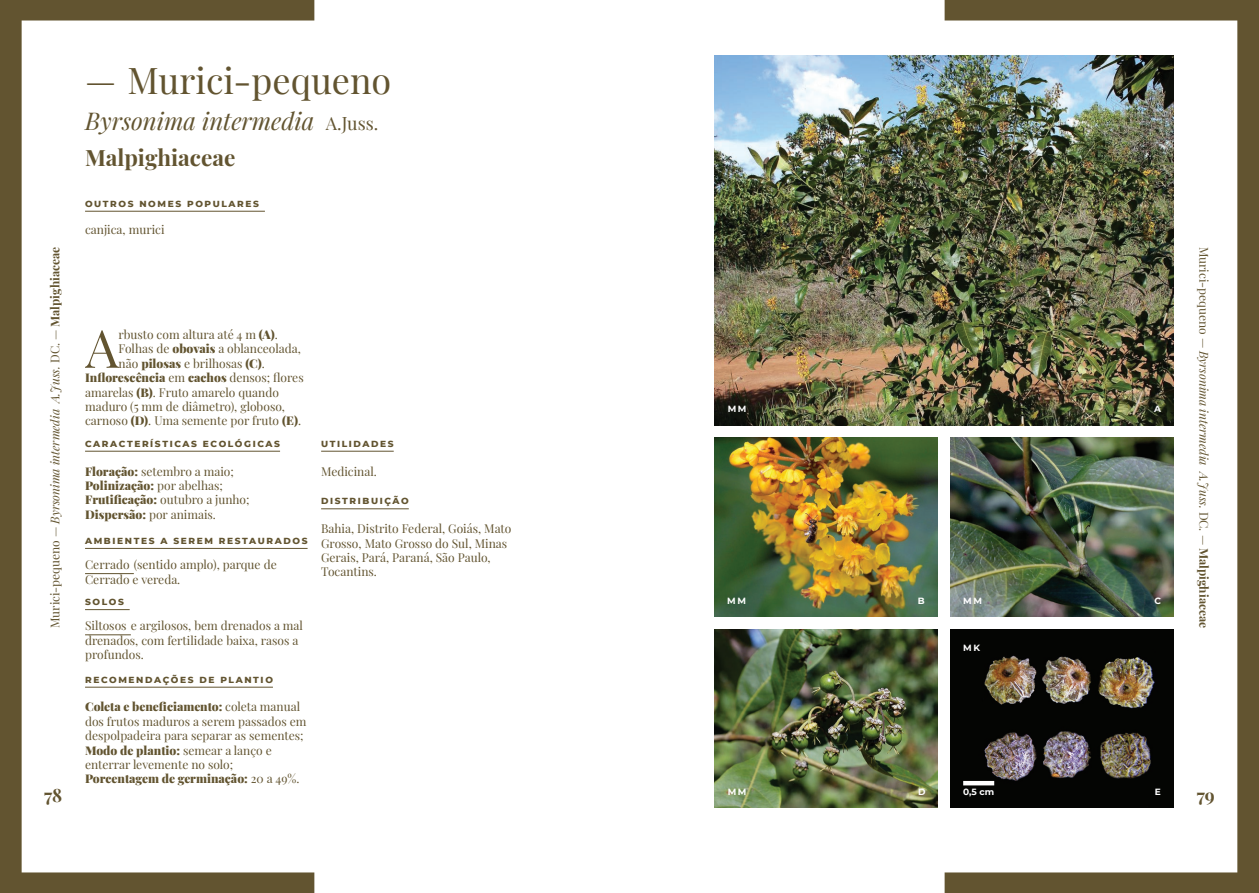
<style>
.page{position:relative;width:1259px;height:893px;background:#fff}
.page>*{position:absolute;margin:0;border:0;box-sizing:border-box;transform-origin:0 0}
.t1{font:52.65px "Playfair Display";color:#625430}
.t2{font:36px "Playfair Display";color:#625430}
.t3{font:italic 24px "Playfair Display";color:#625430}
.t4{font:700 22.5px "Playfair Display";color:#625430}
.t5{font:700 18px "Playfair Display SC";color:#625430}
.t6{font:12px/14.4px "Playfair Display";color:#625430}
.t7{font:italic 12px "Playfair Display";color:#625430}
.t8{font:900 12px "Playfair Display";color:#625430}
.t9{font:800 9px "Montserrat";letter-spacing:.18em;color:#625430}
.t10{font:700 9px "Montserrat";letter-spacing:.18em;color:#fff}
.s1{font-style:normal;font-size:18px}
.s2{font-style:normal}
.s3{font-weight:700;font-style:normal}
.s4{font-weight:900}
.s5{font-weight:400}
</style>
<div class="page">
<svg style="left:0;top:0;width:314px;height:893px"></svg>
<svg style="left:944px;top:0;width:315px;height:893px"></svg>
<img style="left:950px;top:629px;width:224px;height:179px">
<img style="left:714px;top:55px;width:460px;height:370px">
<img style="left:714px;top:629px;width:224px;height:179px">
<img style="left:950px;top:438px;width:224px;height:179px">
<img style="left:714px;top:438px;width:224px;height:179px">
<hr style="left:85px;top:451px;width:195px;height:1px;background:#625430">
<hr style="left:85px;top:548px;width:222px;height:1px;background:#625430">
<hr style="left:85px;top:573px;width:49px;height:1px;background:#625430">
<hr style="left:85px;top:609px;width:45px;height:1px;background:#625430">
<hr style="left:85px;top:634px;width:46px;height:1px;background:#625430">
<hr style="left:85px;top:687px;width:188px;height:1px;background:#625430">
<hr style="left:321px;top:451px;width:73px;height:1px;background:#625430">
<hr style="left:321px;top:508px;width:88px;height:1px;background:#625430">
<hr style="left:85px;top:211px;width:180px;height:1px;background:#625430">
<hr style="left:963px;top:781px;width:31px;height:4px;background:#fff">
<h2 class="t2" style="left:85px;top:53px;width:308px">— Murici-pequeno</h2>
<h3 class="t3" style="left:85px;top:103px;width:295px">Byrsonima intermedia <span class="s1">A.Juss.</span></h3>
<h3 class="t4" style="left:85px;top:140px;width:152px">Malpighiaceae</h3>
<p class="t9" style="left:85px;top:197px;width:175px">OUTROS NOMES POPULARES</p>
<p class="t6" style="left:85px;top:221px;width:81px">canjica, murici</p>
<p class="t7" style="left:46px;top:628px;width:383px;rotate:-90deg"><span class="s2">Murici-pequeno —</span> Byrsonima intermedia A.Juss. <span class="s2">DC. —</span> <span class="s3">Malpighiaceae</span></p>
<p class="t7" style="left:1213px;top:247px;width:383px;rotate:90deg"><span class="s2">Murici-pequeno —</span> Byrsonima intermedia A.Juss. <span class="s2">DC. —</span> <span class="s3">Malpighiaceae</span></p>
<h1 class="t1" style="left:85px;top:307px;width:35px">A</h1>
<p class="t6" style="left:119px;top:326px;width:161px">rbusto com altura até 4 m <span class="s4">(A)</span>.</p>
<p class="t6" style="left:119px;top:341px;width:184px">Folhas de <span class="s4">obovais</span> a oblanceolada,</p>
<p class="t6" style="left:119px;top:355px;width:148px">não <span class="s4">pilosas</span> e brilhosas <span class="s4">(C)</span>.</p>
<p class="t8" style="left:85px;top:368px;width:220px">Inflorescência <span class="s5">em</span> cachos <span class="s5">densos; flores</span></p>
<p class="t6" style="left:85px;top:384px;width:195px">amarelas <span class="s4">(B)</span>. Fruto amarelo quando</p>
<p class="t6" style="left:85px;top:398px;width:201px">maduro (5 mm de diâmetro), globoso,</p>
<p class="t6" style="left:85px;top:413px;width:217px">carnoso <span class="s4">(D)</span>. Uma semente por fruto <span class="s4">(E)</span>.</p>
<p class="t10" style="left:727px;top:403px;width:20px">MM</p>
<p class="t10" style="left:1154px;top:403px;width:8px">A</p>
<p class="t9" style="left:85px;top:437px;width:196px">CARACTERÍSTICAS ECOLÓGICAS</p>
<p class="t6" style="left:85px;top:463px;width:166px"><span class="s4">Floração:</span> setembro a maio;<br><span class="s4">Polinização:</span> por abelhas;<br><span class="s4">Frutificação:</span> outubro a junho;<br><span class="s4">Dispersão:</span> por animais.</p>
<p class="t9" style="left:85px;top:534px;width:224px">AMBIENTES A SEREM RESTAURADOS</p>
<p class="t6" style="left:85px;top:556px;width:193px">Cerrado (sentido amplo), parque de<br>Cerrado e vereda.</p>
<p class="t9" style="left:85px;top:595px;width:40px">SOLOS</p>
<p class="t6" style="left:85px;top:618px;width:219px">Siltosos e argilosos, bem drenados a mal drenados, com fertilidade baixa, rasos a profundos.</p>
<p class="t9" style="left:85px;top:673px;width:189px">RECOMENDAÇÕES DE PLANTIO</p>
<p class="t6" style="left:85px;top:699px;width:223px"><span class="s4">Coleta e beneficiamento:</span> coleta manual dos frutos maduros a serem passados em despolpadeira para separar as sementes; <span class="s4">Modo de plantio:</span> semear a lanço e enterrar levemente no solo; <span class="s4">Porcentagem de germinação:</span> 20 a 49%.</p>
<p class="t9" style="left:321px;top:437px;width:74px">UTILIDADES</p>
<p class="t6" style="left:321px;top:463px;width:57px">Medicinal.</p>
<p class="t9" style="left:321px;top:494px;width:89px">DISTRIBUIÇÃO</p>
<p class="t6" style="left:321px;top:520px;width:192px">Bahia, Distrito Federal, Goiás, Mato<br>Grosso, Mato Grosso do Sul, Minas<br>Gerais, Pará, Paraná, São Paulo,<br>Tocantins.</p>
<p class="t10" style="left:727px;top:594px;width:20px">MM</p>
<p class="t10" style="left:963px;top:594px;width:20px">MM</p>
<p class="t10" style="left:1154px;top:594px;width:8px">C</p>
<p class="t10" style="left:918px;top:594px;width:8px">B</p>
<p class="t10" style="left:963px;top:641px;width:18px">MK</p>
<p class="t10" style="left:963px;top:785px;width:33px">0,5 cm</p>
<p class="t10" style="left:1155px;top:785px;width:8px">E</p>
<p class="t10" style="left:727px;top:785px;width:20px">MM</p>
<p class="t10" style="left:918px;top:785px;width:9px">D</p>
<h3 class="t5" style="left:44px;top:781px;width:20px">78</h3>
<h3 class="t5" style="left:1196px;top:781px;width:20px">79</h3>
</div>
